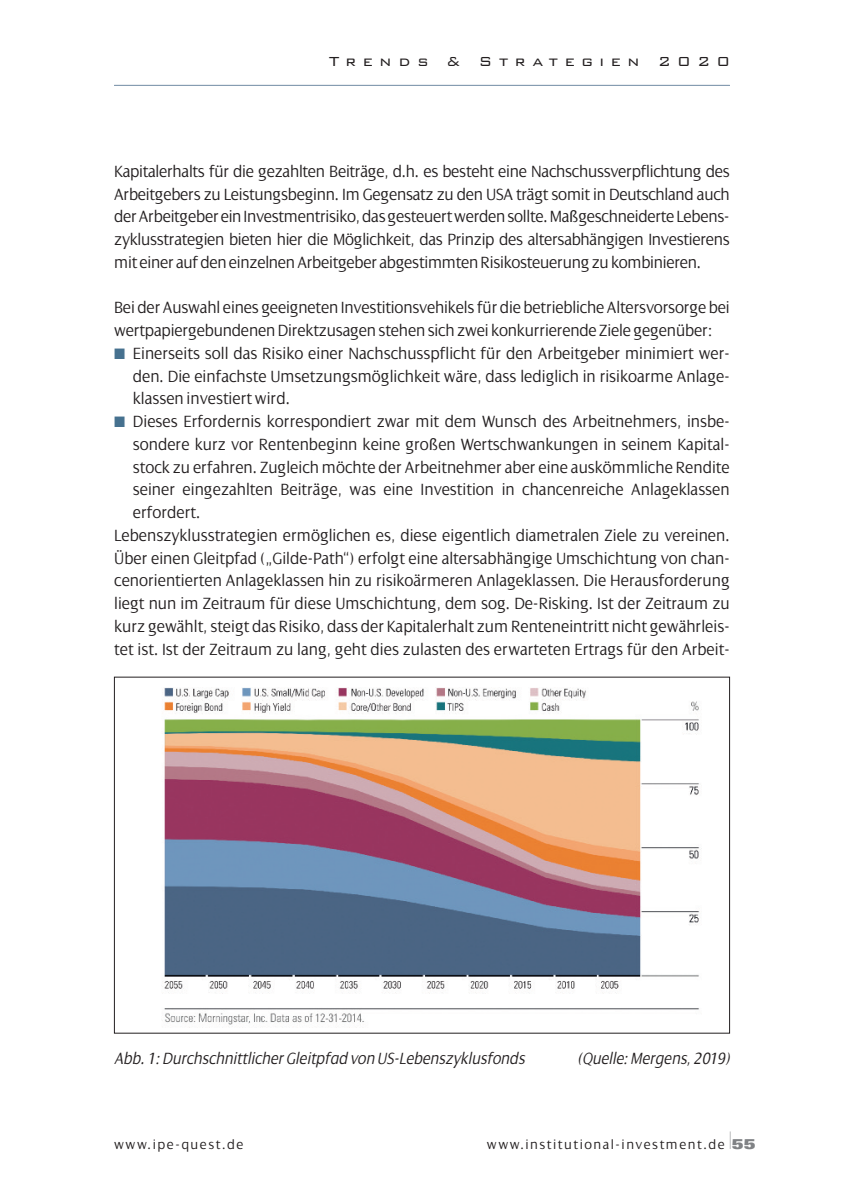
<style>
.page{position:relative;width:844px;height:1191px;background:#fff}
.page>*{position:absolute;margin:0;border:0;box-sizing:border-box;transform-origin:0 0}
.t1{font:300 17.5px/22.8px "Dialog";color:#231f20;text-align:justify;scale:.95 1}
.t2{font:italic 300 17.5px "Dialog";color:#231f20;scale:.95 1}
.t3{font:300 17.5px "Bank Gothic BT";letter-spacing:.375em;color:#231f20}
.t4{font:300 14px "Dialog";letter-spacing:.105em;color:#231f20}
.s1{font-family:"Helvetica Neue";font-weight:200;font-size:24.5px;color:#808285}
.s2{font-family:"Univers";font-weight:900;font-stretch:expanded;color:#808285}
</style>
<div class="page">
<hr style="left:114px;top:85px;width:615px;height:1px;background:#869cb1">
<img style="left:162px;top:687px;width:538px;height:338px">
<p class="t3" style="left:329px;top:49px;width:402px">Trends &amp; Strategien 2020</p>
<p class="t1" style="left:114px;top:159px;width:649px">Kapitalerhalts für die gezahlten Beiträge, d.h. es besteht eine Nachschussverpflichtung des Arbeitgebers zu Leistungsbeginn. Im Gegensatz zu den USA trägt somit in Deutschland auch derArbeitgebereinInvestmentrisiko,dasgesteuertwerdensollte.MaßgeschneiderteLebens&shy;zyklusstrategien bieten hier die Möglichkeit, das Prinzip des altersabhängigen Investierens mit einer aufdeneinzelnenArbeitgeber abgestimmtenRisikosteuerung zukombinieren.</p>
<p class="t1" style="left:114px;top:296px;width:649px">Bei der Auswahl eines geeigneten Investitionsvehikels für die betriebliche Altersvorsorge bei</p>
<p class="t1" style="left:114px;top:319px;width:631px">wertpapiergebundenen Direktzusagen stehen sich zwei konkurrierende Ziele gegenüber:</p>
<p class="t1" style="left:133px;top:341px;width:629px">Einerseits soll das Risiko einer Nachschusspflicht für den Arbeitgeber minimiert wer-</p>
<p class="t1" style="left:133px;top:364px;width:629px">den. Die einfachste Umsetzungsmöglichkeit wäre, dass lediglich in risikoarme Anlage-</p>
<p class="t1" style="left:133px;top:387px;width:167px">klassen investiert wird.</p>
<p class="t1" style="left:133px;top:410px;width:629px">Dieses Erfordernis korrespondiert zwar mit dem Wunsch des Arbeitnehmers, insbe-</p>
<p class="t1" style="left:133px;top:432px;width:629px">sondere kurz vor Rentenbeginn keine großen Wertschwankungen in seinem Kapital-</p>
<p class="t1" style="left:133px;top:455px;width:629px">stock zu erfahren. Zugleich möchte der Arbeitnehmer aber eine auskömmliche Rendite</p>
<p class="t1" style="left:133px;top:478px;width:629px">seiner eingezahlten Beiträge, was eine Investition in chancenreiche Anlageklassen</p>
<p class="t1" style="left:133px;top:501px;width:73px">erfordert.</p>
<p class="t1" style="left:114px;top:523px;width:649px">Lebenszyklusstrategien ermöglichen es, diese eigentlich diametralen Ziele zu vereinen.</p>
<p class="t1" style="left:114px;top:546px;width:649px">Über einen Gleitpfad („Gilde-Path“) erfolgt eine altersabhängige Umschichtung von chan-</p>
<p class="t1" style="left:114px;top:569px;width:649px">cenorientierten Anlageklassen hin zu risikoärmeren Anlageklassen. Die Herausforderung</p>
<p class="t1" style="left:114px;top:592px;width:649px">liegt nun im Zeitraum für diese Umschichtung, dem sog. De-Risking. Ist der Zeitraum zu</p>
<p class="t1" style="left:114px;top:614px;width:649px">kurz gewählt, steigt das Risiko, dass der Kapitalerhalt zum Renteneintritt nicht gewährleis-</p>
<p class="t1" style="left:114px;top:637px;width:649px">tet ist. Ist der Zeitraum zu lang, geht dies zulasten des erwarteten Ertrags für den Arbeit-</p>
<p class="t2" style="left:114px;top:1048px;width:433px">Abb. 1: Durchschnittlicher Gleitpfad von US-Lebenszyklusfonds</p>
<p class="t2" style="left:577px;top:1048px;width:162px">(Quelle: Mergens, 2019)</p>
<p class="t4" style="left:114px;top:1136px;width:131px">www.ipe-quest.de</p>
<p class="t4" style="left:486px;top:1136px;width:270px">www.institutional-investment.de <span class="s1">I</span><span class="s2">55</span></p>
</div>
